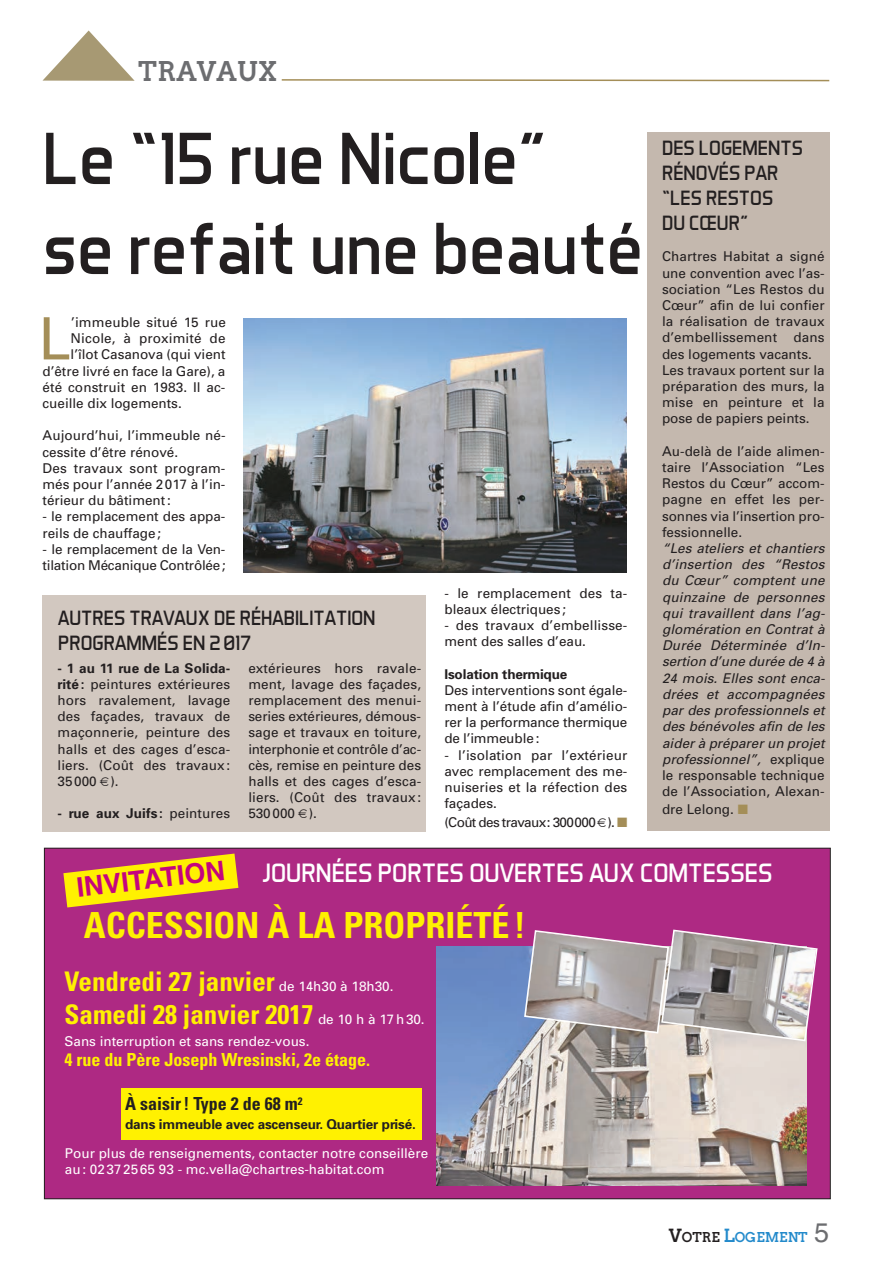
<style>
.page{position:relative;width:893px;height:1263px;background:#fff}
.page>*{position:absolute;margin:0;border:0;box-sizing:border-box;transform-origin:0 0}
.t1{font:75px/90px "Aero Matics";letter-spacing:-.005em;color:#231f20}
.t2{font:58.5px "Univers";color:#a48e58}
.t3{font:700 condensed 36px "Univers";color:#fff101}
.t4{font:700 condensed 27px/32.4px "Univers";color:#fff101}
.t5{font:27px "Aero Matics";color:#fff}
.t6{font:700 27px "Helvetica";color:#c4047f}
.t7{font:700 27px "Twentytwelve Slab";color:#6c6d70}
.t8{font:21px/25.2px "Aero Matics";color:#231f20}
.t9{font:700 condensed 18px "Univers";color:#fff101}
.t10{font:700 condensed 18px "Univers";color:#231f20}
.t11{font:13.5px/16.2px "Univers";color:#231f20}
.t12{font:italic 13.5px/16.2px "Univers";letter-spacing:.005em;color:#231f20}
.t13{font:13.5px/16.2px "Univers";color:#fff}
.t14{font:700 13.5px "Univers";letter-spacing:-.01em;color:#231f20}
.t15{font:13.5px "Univers";letter-spacing:-.045em;color:#231f20}
.t16{font:700 13.5px "Univers";letter-spacing:.01em;color:#231f20}
.t17{font:700 13.5px "Twentytwelve Slab";color:#238acb}
.s1{font-style:normal}
.s2{color:#a48e58}
.s3{font-weight:700}
.s4{font-weight:400}
.s5{font-weight:400;font-stretch:normal;font-size:13.5px;color:#fff}
.s6{font-size:18px;color:#231f20}
.s7{color:#231f20}
.s8{font-size:18px}
.s9{font-family:"Helvetica";font-weight:400;font-size:27px;color:#6c6d70}
</style>
<div class="page">
<div style="left:647px;top:133px;width:182px;height:698px;background:#c4b8ae"></div>
<svg style="left:281px;top:79px;width:549px;height:3px"></svg>
<svg style="left:43px;top:31px;width:92px;height:50px"></svg>
<div style="left:43px;top:595px;width:383px;height:236px;background:#d2c8c0"></div>
<img style="left:244px;top:318px;width:383px;height:255px">
<div style="left:44px;top:848px;width:786px;height:351px;background:#ae2983"></div>
<img style="left:436px;top:947px;width:371px;height:239px">
<div style="left:121px;top:1089px;width:301px;height:51px;background:#fff101"></div>
<svg style="left:523px;top:929px;width:295px;height:113px"></svg>
<svg style="left:63px;top:853px;width:175px;height:54px"></svg>
<h3 class="t7" style="left:138px;top:56px;width:141px">TRAVAUX</h3>
<h1 class="t1" style="left:43px;top:121px;width:602px">Le “15 rue Nicole”<br>se refait une beauté</h1>
<h3 class="t8" style="left:662px;top:137px;width:142px">DES LOGEMENTS<br>RÉNOVÉS PAR “LES RESTOS<br>DU CŒUR”</h3>
<p class="t11" style="left:662px;top:250px;width:164px">Chartres Habitat a signé une convention avec l’as&shy;sociation “Les Restos du<br>Cœur” afin de lui confier la réalisation de travaux d’embellissement dans des logements vacants.<br>Les travaux portent sur la préparation des murs, la mise en peinture et la pose de papiers peints.</p>
<p class="t11" style="left:662px;top:444px;width:164px;text-align:justify">Au-delà de l’aide alimen&shy;taire l’Association “Les Restos du Cœur” accom&shy;pagne en effet les per&shy;sonnes via l’insertion pro&shy;fessionnelle.</p>
<p class="t12" style="left:662px;top:541px;width:167px">“Les ateliers et chantiers d’insertion des “Restos du Cœur” comptent une quinzaine de personnes qui travaillent dans l’ag&shy;glomération en Contrat à<br>Durée Déterminée d’In&shy;sertion d’une durée de 4 à<br>24 mois. Elles sont enca&shy;drées et accompagnées par des professionnels et des bénévoles afin de les aider à préparer un projet professionnel”, <span class="s1">e x p l i q u e le responsable technique de l’Association, Alexan-</span></p>
<p class="t11" style="left:662px;top:802px;width:87px">dre Lelong. <span class="s2">■</span></p>
<h2 class="t2" style="left:38px;top:317px;width:34px">L</h2>
<p class="t11" style="left:71px;top:315px;width:156px">’immeuble situé 15 rue</p>
<p class="t11" style="left:71px;top:332px;width:156px">Nicole, à proximité de</p>
<p class="t11" style="left:71px;top:348px;width:156px">l’îlot Casanova (qui vient</p>
<p class="t11" style="left:43px;top:364px;width:184px">d’être livré en face la Gare), a</p>
<p class="t11" style="left:43px;top:380px;width:184px">été construit en 1983. Il ac-</p>
<p class="t11" style="left:43px;top:396px;width:141px">cueille dix logements.</p>
<p class="t11" style="left:43px;top:429px;width:184px">Aujourd’hui, l’immeuble né&shy;cessite d’être rénové.<br>Des travaux sont program&shy;més pour l’année 2017 à l’in&shy;térieur du bâtiment:</p>
<p class="t11" style="left:43px;top:510px;width:184px">- le remplacement des appa&shy;reils de chauffage;</p>
<p class="t11" style="left:43px;top:542px;width:184px">- le remplacement de la Ven&shy;tilation Mécanique Contrôlée;</p>
<p class="t11" style="left:444px;top:586px;width:184px">- le remplacement des ta&shy;bleaux électriques;</p>
<p class="t11" style="left:444px;top:618px;width:184px">- des travaux d’embellisse&shy;ment des salles d’eau.</p>
<p class="t14" style="left:444px;top:669px;width:124px">Isolation thermique</p>
<p class="t11" style="left:444px;top:683px;width:184px;text-align:justify">Des interventions sont égale&shy;ment à l’étude afin d’amélio&shy;rer la performance thermique de l’immeuble:</p>
<p class="t11" style="left:444px;top:748px;width:184px;text-align:justify">- l’isolation par l’extérieur avec remplacement des me&shy;nuiseries et la réfection des façades.</p>
<p class="t15" style="left:444px;top:817px;width:184px">(Coût des travaux: 300000 ). <span class="s2">■</span></p>
<h3 class="t8" style="left:58px;top:607px;width:319px">AUTRES TRAVAUX DE RÉHABILITATION<br>PROGRAMMÉS EN 2 017</h3>
<p class="t11" style="left:58px;top:661px;width:174px;text-align:justify"><span class="s3">- 1 au 11 rue de La Solida&shy;rité:</span> peintures extérieures hors ravalement, lavage des façades, travaux de maçonnerie, peinture des halls et des cages d’esca&shy;liers. (Coût des travaux:<br>35000 ).</p>
<p class="t16" style="left:58px;top:809px;width:174px">- rue aux Juifs: <span class="s4">peintures</span></p>
<p class="t11" style="left:248px;top:661px;width:174px;text-align:justify">extérieures hors ravale&shy;ment, lavage des façades, remplacement des menui&shy;series extérieures, démous&shy;sage et travaux en toiture, interphonie et contrôle d’ac&shy;cès, remise en peinture des halls et des cages d’esca&shy;liers. (Coût des travaux:<br>530000 ).</p>
<h3 class="t5" style="left:262px;top:864px;width:512px">JOURNÉES PORTES OUVERTES AUX COMTESSES</h3>
<h3 class="t3" style="left:84px;top:912px;width:444px">ACCESSION À LA PROPRIÉTÉ !</h3>
<h3 class="t6" style="left:75px;top:872px;width:151px;rotate:-7deg">INVITATION</h3>
<h3 class="t4" style="left:65px;top:968px;width:362px">Vendredi 27 janvier <span class="s5">de 14h30 à 18h30.<br></span>Samedi 28 janvier 2017 <span class="s5">de 10 h à 17h30.</span></h3>
<p class="t13" style="left:65px;top:1035px;width:246px">Sans interruption et sans rendez-vous.</p>
<h3 class="t9" style="left:65px;top:1053px;width:307px">4 rue du Père Joseph Wresinski, 2e étage.</h3>
<h3 class="t10" style="left:125px;top:1097px;width:179px">À saisir ! Type 2 de 68 m<sup>2</sup></h3>
<p class="t14" style="left:125px;top:1119px;width:292px">dans immeuble avec ascenseur. Quartier prisé.</p>
<p class="t13" style="left:65px;top:1146px;width:365px">Pour plus de renseignements, contacter notre conseillère au: 02372565 93 - mc.vella@chartres-habitat.com</p>
<p class="t17" style="left:669px;top:1229px;width:162px"><span class="s6">V</span><span class="s7">OTRE</span> <span class="s8">L</span>OGEMENT <span class="s9">5</span></p>
</div>
